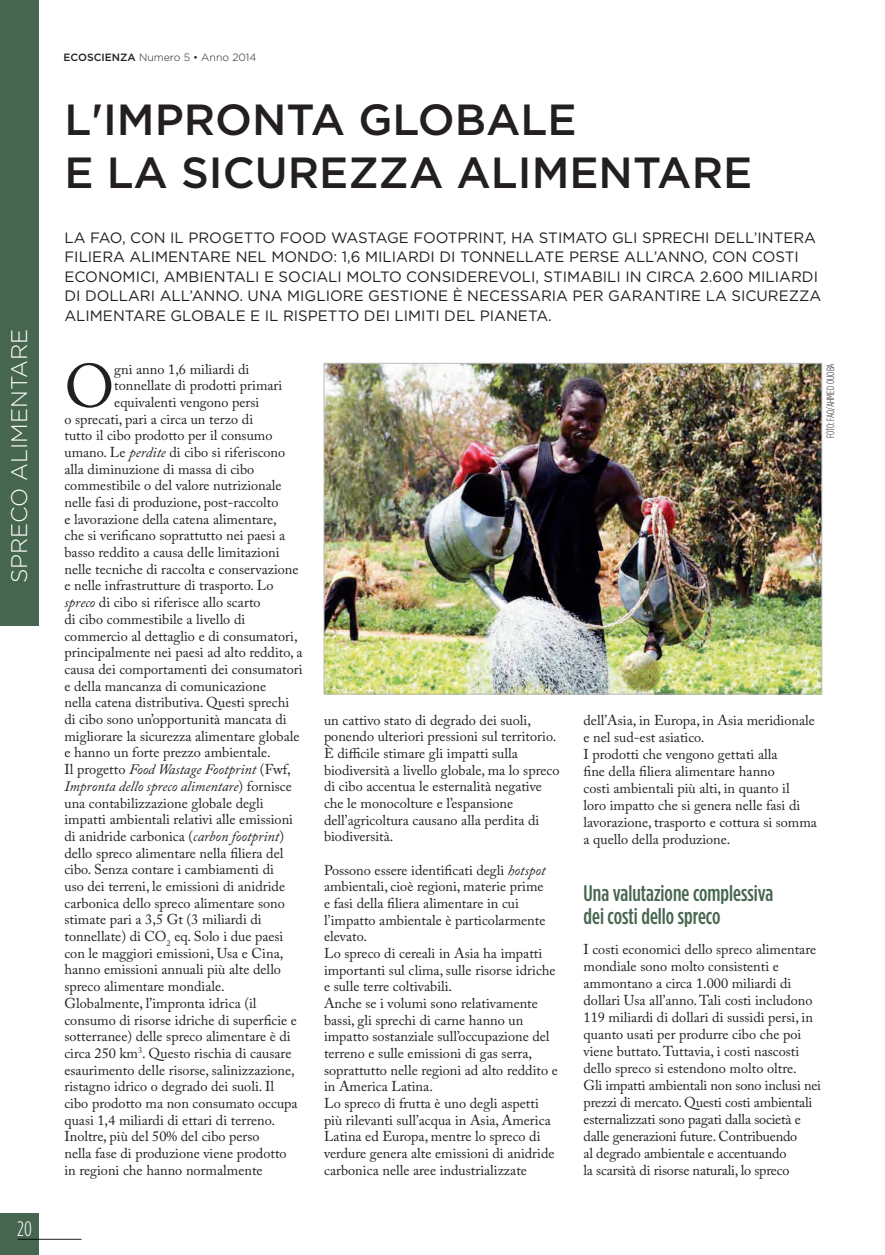
<style>
.page{position:relative;width:885px;height:1255px;background:#fff}
.page>*{position:absolute;margin:0;border:0;box-sizing:border-box;transform-origin:0 0}
.t1{font:60.6px "Adobe Caslon Pro";color:#231f20}
.t2{font:500 43.5px/52.5px "Gotham HTF";color:#231f20}
.t3{font:500 condensed 22.5px/23px "Gotham HTF";color:#476650}
.t4{font:300 22.5px "Gotham HTF";color:#fff}
.t5{font:300 condensed 21px "Gotham HTF";color:#fff}
.t6{font:15px/19.5px "Gotham HTF";color:#231f20}
.t7{font:14.25px/16.6px "Adobe Caslon Pro";color:#231f20}
.t8{font:italic 14.25px "Adobe Caslon Pro";color:#231f20}
.t9{font:300 10.5px "Gotham HTF";color:#231f20}
.t10{font:300 condensed 10.5px "Gotham HTF";color:#231f20}
.s1{font-weight:500}
.s2{font-style:italic}
.s3{font-style:normal}
</style>
<div class="page">
<div style="left:0;top:1212px;width:39px;height:42px;background:#476650"></div>
<hr style="left:18px;top:1238px;width:63px;height:1px;background:#231f20">
<div style="left:0;top:0;width:39px;height:626px;background:#476650"></div>
<img style="left:326px;top:365px;width:493px;height:327px">
<div style="left:324px;top:363px;width:497px;height:331px;border:1px solid #bcbdc0"></div>
<h3 class="t4" style="left:7px;top:583px;width:256px;rotate:-90deg">SPRECO ALIMENTARE</h3>
<h3 class="t5" style="left:17px;top:1217px;width:16px">20</h3>
<p class="t9" style="left:64px;top:52px;width:194px"><span class="s1">ECOSCIENZA</span> Numero 5 • Anno 2014</p>
<h2 class="t2" style="left:64px;top:92px;width:689px">L'IMPRONTA GLOBALE<br>E LA SICUREZZA ALIMENTARE</h2>
<p class="t6" style="left:64px;top:227px;width:758px">LA FAO, CON IL PROGETTO FOOD WASTAGE FOOTPRINT, HA STIMATO GLI SPRECHI DELL’INTERA FILIERA ALIMENTARE NEL MONDO: 1,6 MILIARDI DI TONNELLATE PERSE ALL’ANNO, CON COSTI ECONOMICI, AMBIENTALI E SOCIALI MOLTO CONSIDEREVOLI, STIMABILI IN CIRCA 2.600 MILIARDI DI DOLLARI ALL’ANNO. UNA MIGLIORE GESTIONE È NECESSARIA PER GARANTIRE LA SICUREZZA ALIMENTARE GLOBALE E IL RISPETTO DEI LIMITI DEL PIANETA.</p>
<h1 class="t1" style="left:64px;top:350px;width:51px">O</h1>
<p class="t7" style="left:114px;top:360px;width:136px">gni anno 1,6 miliardi di</p>
<p class="t7" style="left:114px;top:377px;width:170px">tonnellate di prodotti primari</p>
<p class="t7" style="left:114px;top:393px;width:146px">equivalenti vengono persi</p>
<p class="t7" style="left:64px;top:410px;width:190px">o sprecati, pari a circa un terzo di</p>
<p class="t7" style="left:64px;top:427px;width:209px">tutto il cibo prodotto per il consumo</p>
<p class="t7" style="left:64px;top:443px;width:222px">umano. Le <span class="s2">perdite</span> di cibo si riferiscono</p>
<p class="t7" style="left:64px;top:460px;width:191px">alla diminuzione di massa di cibo</p>
<p class="t7" style="left:64px;top:477px;width:219px">commestibile o del valore nutrizionale</p>
<p class="t7" style="left:64px;top:493px;width:215px">nelle fasi di produzione, post-raccolto</p>
<p class="t7" style="left:64px;top:510px;width:214px">e lavorazione della catena alimentare,</p>
<p class="t7" style="left:64px;top:527px;width:222px">che si verificano soprattutto nei paesi a</p>
<p class="t7" style="left:64px;top:544px;width:216px">basso reddito a causa delle limitazioni</p>
<p class="t7" style="left:64px;top:560px;width:235px">nelle tecniche di raccolta e conservazione</p>
<p class="t7" style="left:64px;top:577px;width:211px">e nelle infrastrutture di trasporto. Lo</p>
<p class="t7" style="left:64px;top:594px;width:198px"><span class="s2">spreco</span> di cibo si riferisce allo scarto</p>
<p class="t7" style="left:64px;top:610px;width:182px">di cibo commestibile a livello di</p>
<p class="t7" style="left:64px;top:627px;width:235px">commercio al dettaglio e di consumatori,</p>
<p class="t7" style="left:64px;top:644px;width:239px">principalmente nei paesi ad alto reddito, a</p>
<p class="t7" style="left:64px;top:660px;width:240px">causa dei comportamenti dei consumatori</p>
<p class="t7" style="left:64px;top:677px;width:203px">e della mancanza di comunicazione</p>
<p class="t7" style="left:64px;top:694px;width:226px">nella catena distributiva. Questi sprechi</p>
<p class="t7" style="left:64px;top:710px;width:224px">di cibo sono un’opportunità mancata di</p>
<p class="t7" style="left:64px;top:727px;width:236px">migliorare la sicurezza alimentare globale</p>
<p class="t7" style="left:64px;top:744px;width:208px">e hanno un forte prezzo ambientale.</p>
<p class="t8" style="left:64px;top:760px;width:228px"><span class="s3">Il progetto</span> Food Wastage Footprint <span class="s3">(Fwf,</span></p>
<p class="t8" style="left:64px;top:777px;width:229px">Impronta dello spreco alimentare<span class="s3">) fornisce</span></p>
<p class="t7" style="left:64px;top:794px;width:201px">una contabilizzazione globale degli</p>
<p class="t7" style="left:64px;top:811px;width:230px">impatti ambientali relativi alle emissioni</p>
<p class="t7" style="left:64px;top:827px;width:221px">di anidride carbonica (<span class="s2">carbon footprint</span>)</p>
<p class="t7" style="left:64px;top:844px;width:220px">dello spreco alimentare nella filiera del</p>
<p class="t7" style="left:64px;top:861px;width:211px">cibo. Senza contare i cambiamenti di</p>
<p class="t7" style="left:64px;top:877px;width:222px">uso dei terreni, le emissioni di anidride</p>
<p class="t7" style="left:64px;top:894px;width:222px">carbonica dello spreco alimentare sono</p>
<p class="t7" style="left:64px;top:911px;width:199px">stimate pari a 3,5 Gt (3 miliardi di</p>
<p class="t7" style="left:64px;top:927px;width:220px">tonnellate) di CO<sub>2</sub> eq. Solo i due paesi</p>
<p class="t7" style="left:64px;top:944px;width:220px">con le maggiori emissioni, Usa e Cina,</p>
<p class="t7" style="left:64px;top:961px;width:218px">hanno emissioni annuali più alte dello</p>
<p class="t7" style="left:64px;top:977px;width:162px">spreco alimentare mondiale.</p>
<p class="t7" style="left:64px;top:994px;width:194px">Globalmente, l’impronta idrica (il</p>
<p class="t7" style="left:64px;top:1011px;width:234px">consumo di risorse idriche di superficie e</p>
<p class="t7" style="left:64px;top:1027px;width:228px">sotterranee) delle spreco alimentare è di</p>
<p class="t7" style="left:64px;top:1044px;width:228px">circa 250 km<sup>3</sup>. Questo rischia di causare</p>
<p class="t7" style="left:64px;top:1061px;width:232px">esaurimento delle risorse, salinizzazione,</p>
<p class="t7" style="left:64px;top:1078px;width:211px">ristagno idrico o degrado dei suoli. Il</p>
<p class="t7" style="left:64px;top:1094px;width:235px">cibo prodotto ma non consumato occupa</p>
<p class="t7" style="left:64px;top:1111px;width:212px">quasi 1,4 miliardi di ettari di terreno.</p>
<p class="t7" style="left:64px;top:1128px;width:197px">Inoltre, più del 50% del cibo perso</p>
<p class="t7" style="left:64px;top:1144px;width:224px">nella fase di produzione viene prodotto</p>
<p class="t7" style="left:64px;top:1161px;width:200px">in regioni che hanno normalmente</p>
<p class="t7" style="left:324px;top:711px;width:237px">un cattivo stato di degrado dei suoli, ponendo ulteriori pressioni sul territorio.<br>È difficile stimare gli impatti sulla biodiversità a livello globale, ma lo spreco di cibo accentua le esternalità negative che le monocolture e l’espansione dell’agricoltura causano alla perdita di biodiversità.</p>
<p class="t7" style="left:324px;top:861px;width:235px">Possono essere identificati degli <span class="s2">hotspot </span>ambientali, cioè regioni, materie prime<br>e fasi della filiera alimentare in cui l’impatto ambientale è particolarmente elevato.<br>Lo spreco di cereali in Asia ha impatti importanti sul clima, sulle risorse idriche e sulle terre coltivabili.<br>Anche se i volumi sono relativamente bassi, gli sprechi di carne hanno un impatto sostanziale sull’occupazione del terreno e sulle emissioni di gas serra, soprattutto nelle regioni ad alto reddito e in America Latina.<br>Lo spreco di frutta è uno degli aspetti più rilevanti sull’acqua in Asia, America Latina ed Europa, mentre lo spreco di verdure genera alte emissioni di anidride carbonica nelle aree industrializzate</p>
<p class="t10" style="left:824px;top:438px;width:77px;rotate:-90deg">FOTO: FAO/AHMED OUOBA</p>
<p class="t7" style="left:583px;top:711px;width:235px">dell’Asia, in Europa, in Asia meridionale e nel sud-est asiatico.<br>I prodotti che vengono gettati alla<br>fine della filiera alimentare hanno<br>costi ambientali più alti, in quanto il<br>loro impatto che si genera nelle fasi di lavorazione, trasporto e cottura si somma a quello della produzione.</p>
<h3 class="t3" style="left:583px;top:881px;width:191px">Una valutazione complessiva dei costi dello spreco</h3>
<p class="t7" style="left:583px;top:940px;width:239px">I costi economici dello spreco alimentare mondiale sono molto consistenti e ammontano a circa 1.000 miliardi di dollari Usa all’anno. Tali costi includono 119 miliardi di dollari di sussidi persi, in quanto usati per produrre cibo che poi viene buttato. Tuttavia, i costi nascosti dello spreco si estendono molto oltre.<br>Gli impatti ambientali non sono inclusi nei prezzi di mercato. Questi costi ambientali esternalizzati sono pagati dalla società e dalle generazioni future. Contribuendo<br>al degrado ambientale e accentuando<br>la scarsità di risorse naturali, lo spreco</p>
</div>
